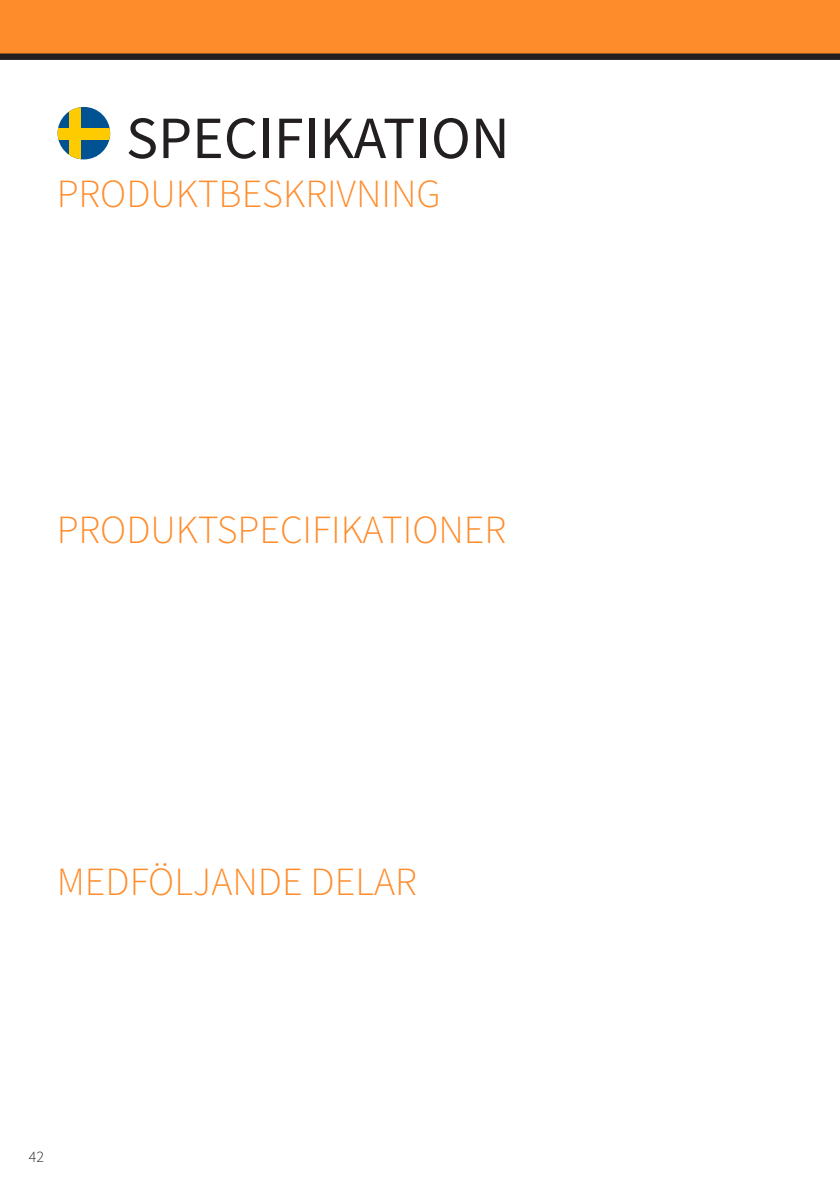
<style>
.page{position:relative;width:840px;height:1191px;background:#fff}
.page>*{position:absolute;margin:0;border:0;box-sizing:border-box;transform-origin:0 0}
.t1{font:60px "Source Sans Pro";color:#231f20}
.t2{font:300 40px "Source Sans Pro";color:#ff8c2b}
.t3{font:300 16px "Source Sans Pro";color:#231f20}
</style>
<div class="page">
<div style="left:0;top:0;width:839px;height:57px;background:#ff8c2b"></div>
<div style="left:58px;top:107px;width:52px;height:52px;background:#005293;border-radius:26px"></div>
<div style="left:69px;top:107px;width:12px;height:52px;background:#fecb00"></div>
<div style="left:58px;top:128px;width:52px;height:11px;background:#fecb00"></div>
<div style="left:0;top:54px;width:839px;height:6px;background:#231f20"></div>
<p class="t1" style="left:126px;top:98px;width:385px">SPECIFIKATION</p>
<p class="t2" style="left:57px;top:167px;width:385px">PRODUKTBESKRIVNING</p>
<p class="t2" style="left:57px;top:503px;width:450px">PRODUKTSPECIFIKATIONER</p>
<p class="t2" style="left:57px;top:855px;width:361px">MEDFÖLJANDE DELAR</p>
<p class="t3" style="left:29px;top:1145px;width:17px">42</p>
</div>
